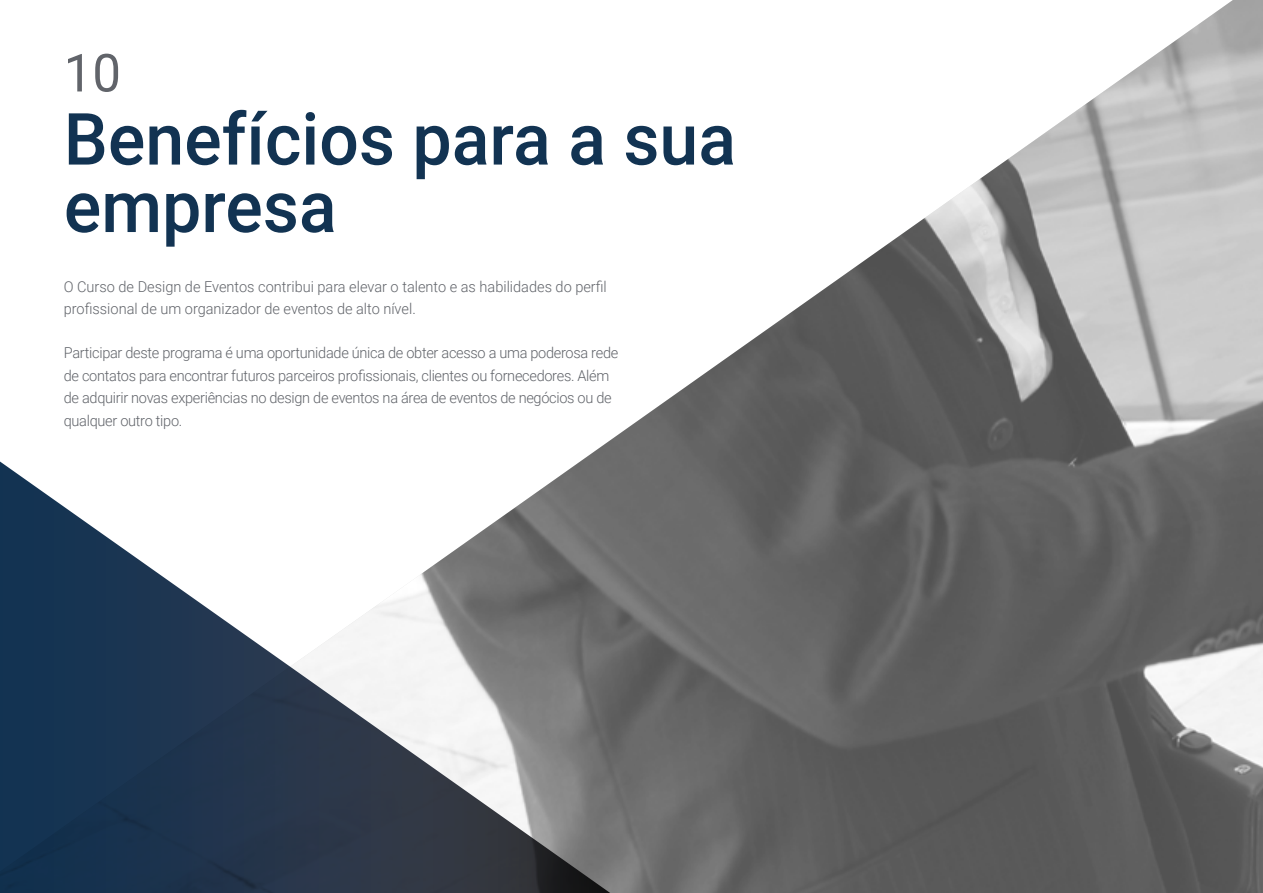
<style>
.page{position:relative;width:1263px;height:893px;background:#fff}
.page>*{position:absolute;margin:0;border:0;box-sizing:border-box;transform-origin:0 0}
.t1{font:500 72px/67.5px "Roboto";color:#123352}
.t2{font:52.5px "Roboto";color:#61646a}
.t3{font:300 15px/22.5px "Roboto";letter-spacing:-.02em;color:#61646a}
.t4{font:300 15px/22.5px "Roboto";color:#61646a}
</style>
<div class="page">
<img style="left:602px;top:0;width:661px;height:893px">
<svg style="left:0;top:446px;width:640px;height:447px"></svg>
<h2 class="t2" style="left:64px;top:36px;width:59px">10</h2>
<h1 class="t1" style="left:64px;top:103px;width:674px">Benefícios para a sua empresa</h1>
<p class="t4" style="left:64px;top:275px;width:545px">O Curso de Design de Eventos contribui para elevar o talento e as habilidades do perfil profissional de um organizador de eventos de alto nível.</p>
<p class="t3" style="left:64px;top:341px;width:556px">Participar deste programa é uma oportunidade única de obter acesso a uma poderosa rede de contatos para encontrar futuros parceiros profissionais, clientes ou fornecedores. Além de adquirir novas experiências no design de eventos na área de eventos de negócios ou de qualquer outro tipo.</p>
</div>
